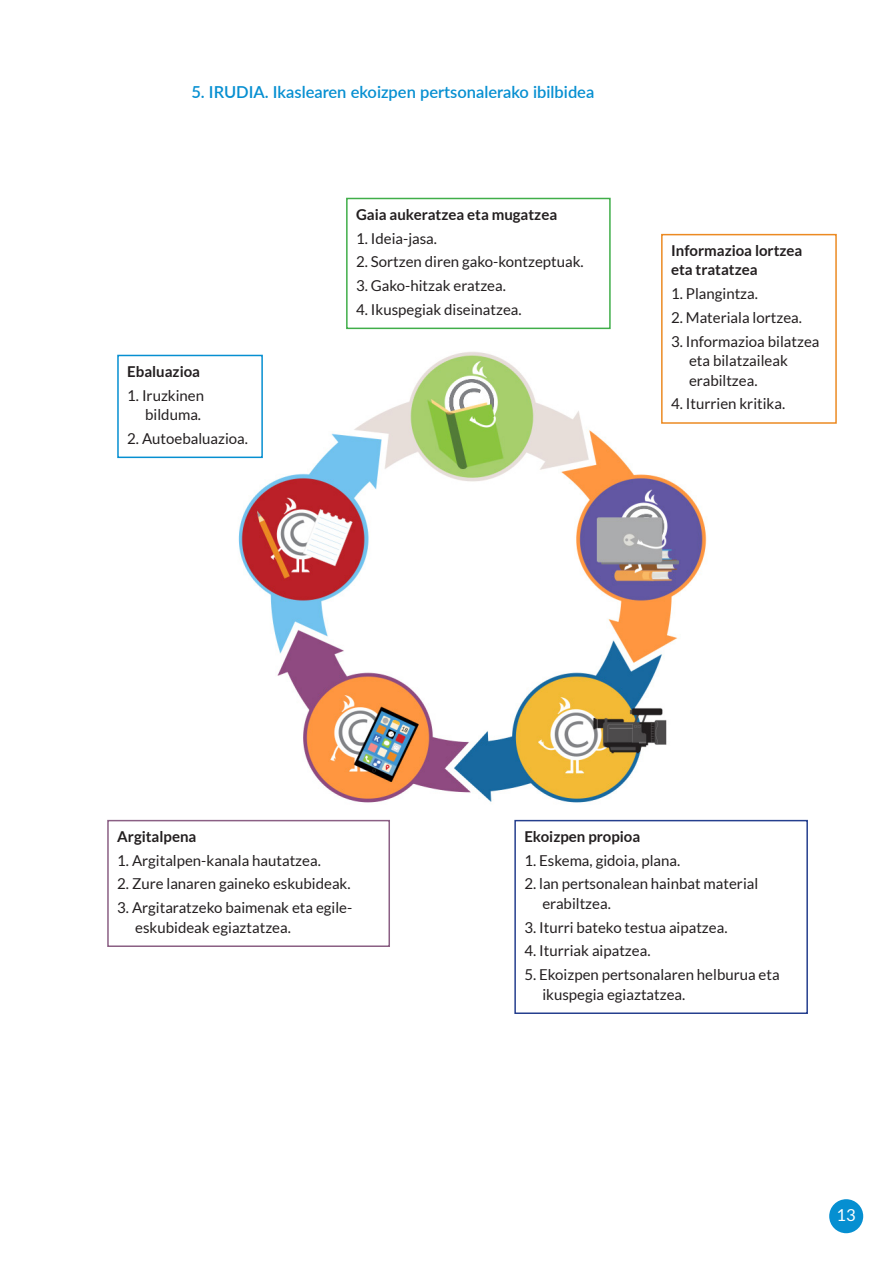
<style>
.page{position:relative;width:893px;height:1263px;background:#fff}
.page>*{position:absolute;margin:0;border:0;box-sizing:border-box;transform-origin:0 0}
.leipis{font:600 16.5px "Lato";color:#068fd1}
.t1{font:16.5px "Lato";color:#fff}
.leipis-2{font:15px/19.5px "Lato";color:#231f20}
.leipis-3{font:700 15px/19.5px "Lato";color:#231f20}
</style>
<div class="page">
<div style="left:829px;top:1199px;width:34px;height:34px;background:#068fd1;border-radius:50%"></div>
<img style="left:227px;top:351px;width:493px;height:469px">
<div style="left:346px;top:198px;width:265px;height:131px;border:2px solid #40ae49"></div>
<div style="left:662px;top:235px;width:174px;height:188px;background:#fff"></div>
<div style="left:661px;top:234px;width:176px;height:190px;border:2px solid #ec8a22"></div>
<div style="left:107px;top:820px;width:283px;height:127px;border:2px solid #8b5f84"></div>
<div style="left:118px;top:355px;width:144px;height:102px;background:#fff"></div>
<div style="left:117px;top:355px;width:146px;height:103px;border:2px solid #068fd1"></div>
<div style="left:514px;top:820px;width:294px;height:194px;border:2px solid #253f8e"></div>
<p class="leipis" style="left:191px;top:80px;width:404px">5. IRUDIA. Ikaslearen ekoizpen pertsonalerako ibilbidea</p>
<p class="leipis-3" style="left:127px;top:361px;width:74px">Ebaluazioa</p>
<p class="leipis-2" style="left:127px;top:385px;width:78px;text-align:right">1. Iruzkinen bilduma.</p>
<p class="leipis-2" style="left:127px;top:428px;width:122px">2. Autoebaluazioa.</p>
<p class="leipis-3" style="left:356px;top:204px;width:203px">Gaia aukeratzea eta mugatzea</p>
<p class="leipis-2" style="left:356px;top:228px;width:82px">1. Ideia-jasa.</p>
<p class="leipis-2" style="left:356px;top:252px;width:229px">2. Sortzen diren gako-kontzeptuak.</p>
<p class="leipis-2" style="left:356px;top:276px;width:151px">3. Gako-hitzak eratzea.</p>
<p class="leipis-2" style="left:356px;top:300px;width:167px">4. Ikuspegiak diseinatzea.</p>
<p class="leipis-3" style="left:671px;top:241px;width:133px">Informazioa lortzea eta tratatzea</p>
<p class="leipis-2" style="left:671px;top:284px;width:88px">1. Plangintza.</p>
<p class="leipis-2" style="left:671px;top:308px;width:132px">2. Materiala lortzea.</p>
<p class="leipis-2" style="left:689px;top:331px;width:132px;text-indent:-18px">3. Informazioa bilatzea eta bilatzaileak erabiltzea.</p>
<p class="leipis-2" style="left:671px;top:394px;width:116px">4. Iturrien kritika.</p>
<p class="leipis-3" style="left:117px;top:826px;width:81px">Argitalpena</p>
<p class="leipis-2" style="left:117px;top:850px;width:205px">1. Argitalpen-kanala hautatzea.</p>
<p class="leipis-2" style="left:117px;top:874px;width:235px">2. Zure lanaren gaineko eskubideak.</p>
<p class="leipis-2" style="left:135px;top:898px;width:219px;text-indent:-18px">3. Argitaratzeko baimenak eta egile&shy;eskubideak egiaztatzea.</p>
<p class="leipis-3" style="left:524px;top:826px;width:117px">Ekoizpen propioa</p>
<p class="leipis-2" style="left:524px;top:850px;width:157px">1. Eskema, gidoia, plana.</p>
<p class="leipis-2" style="left:542px;top:874px;width:217px;text-indent:-18px">2. lan pertsonalean hainbat material erabiltzea.</p>
<p class="leipis-2" style="left:524px;top:917px;width:205px">3. Iturri bateko testua aipatzea.</p>
<p class="leipis-2" style="left:524px;top:941px;width:128px">4. Iturriak aipatzea.</p>
<p class="leipis-2" style="left:542px;top:965px;width:239px;text-indent:-18px">5. Ekoizpen pertsonalaren helburua eta ikuspegia egiaztatzea.</p>
<p class="t1" style="left:837px;top:1206px;width:21px">13</p>
</div>
